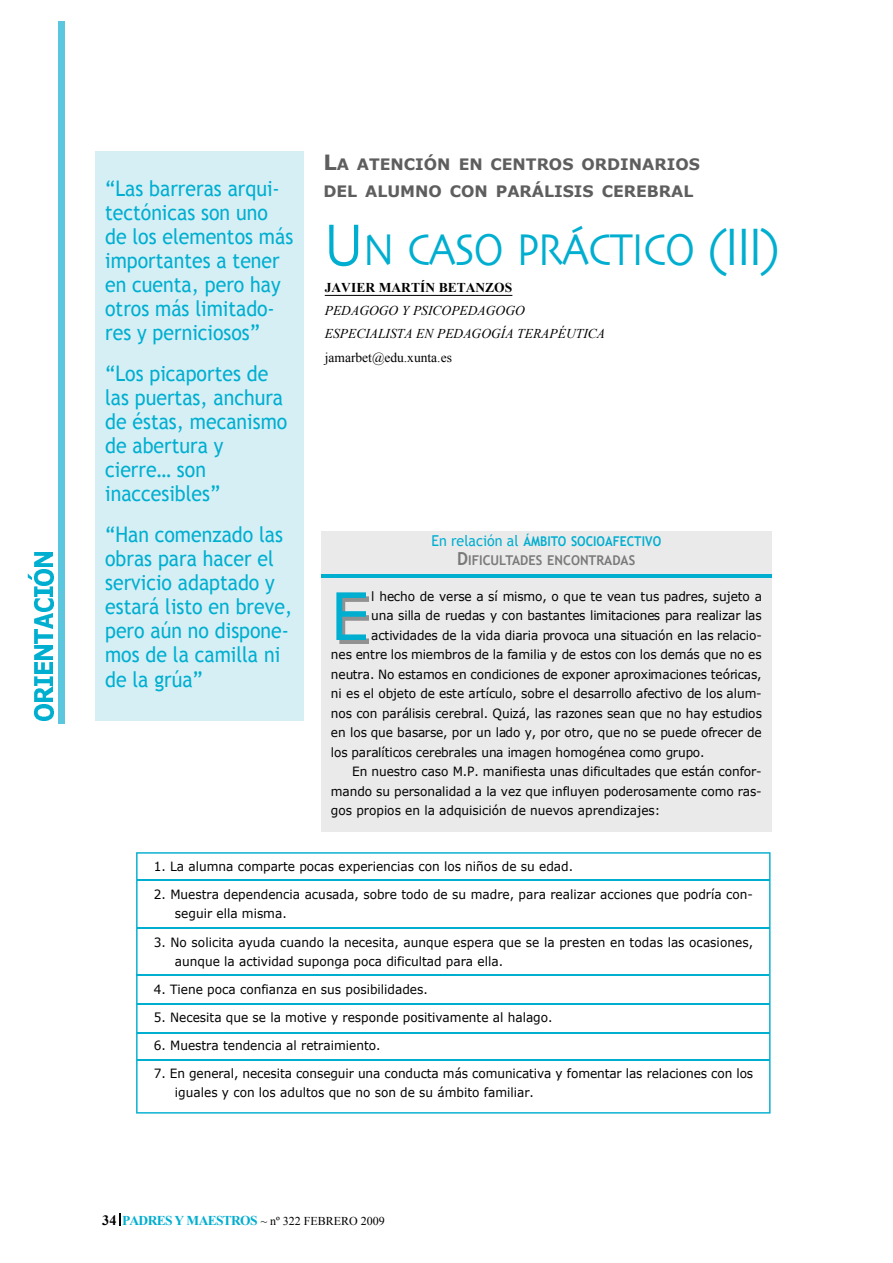
<style>
.page{position:relative;width:893px;height:1263px;background:#fff}
.page>*{position:absolute;margin:0;border:0;box-sizing:border-box;transform-origin:0 0}
.t1{font:46.5px "Skia";color:#00aed0;scale:.87 1}
.t2{font:21.45px/24px "Trebuchet MS";color:#00aed0;scale:.91 1}
.t3{font:700 15.75px/27px "Verdana";color:#5e5e5e}
.t4{font:italic 13.5px/23.4px "Times New Roman";color:#000}
.t5{font:700 13.5px/18.8px "Trebuchet MS";color:#797979;text-align:center;scale:.95 1}
.t6{font:13.5px "Times New Roman";color:#000}
.t7{font:700 13.5px "Times New Roman";color:#000}
.t8{font:12.75px/19.5px "Verdana";color:#000;scale:.95 1}
.t9{font:12px "Times New Roman";color:#000}
.s1{font-size:21px}
.s2{font-size:62.1px}
.s3{font-size:55.2px}
.s4{font-weight:400;font-size:15px;color:#00aed0}
.s5{color:#00aed0}
.s6{font-size:18px}
.s7{font-weight:700;font-size:14.25px}
.s8{font-weight:700;font-size:13.5px;color:#00aed0}
</style>
<div class="page">
<svg style="left:119px;top:1214px;width:2px;height:12px"></svg>
<img style="left:33px;top:705px;width:20px;height:15px">
<img style="left:34px;top:687px;width:19px;height:14px">
<img style="left:34px;top:676px;width:19px;height:9px">
<img style="left:34px;top:662px;width:19px;height:12px">
<img style="left:34px;top:645px;width:19px;height:14px">
<img style="left:33px;top:598px;width:20px;height:45px">
<img style="left:34px;top:587px;width:19px;height:9px">
<img style="left:27px;top:570px;width:26px;height:15px">
<img style="left:34px;top:552px;width:19px;height:14px">
<div style="left:58px;top:22px;width:6px;height:702px;background:#5bc7de"></div>
<div style="left:321px;top:531px;width:450px;height:300px;background:#eaeaea"></div>
<img style="left:339px;top:596px;width:30px;height:47px">
<img style="left:336px;top:593px;width:30px;height:47px">
<div style="left:95px;top:152px;width:208px;height:569px;background:#d5eff5"></div>
<hr style="left:325px;top:295px;width:187px;height:1px;background:#000">
<svg style="left:136px;top:852px;width:634px;height:261px"></svg>
<hr style="left:137px;top:879px;width:632px;height:2px;background:#00aed0">
<hr style="left:137px;top:927px;width:632px;height:1px;background:#00aed0">
<hr style="left:136px;top:974px;width:633px;height:2px;background:#00aed0">
<hr style="left:137px;top:1003px;width:632px;height:2px;background:#00aed0">
<hr style="left:137px;top:1032px;width:632px;height:2px;background:#00aed0">
<hr style="left:137px;top:1059px;width:633px;height:1px;background:#00aed0">
<hr style="left:321px;top:574px;width:450px;height:3px;background:#00aed0">
<h2 class="t2" style="left:105px;top:177px;width:208px">“Las barreras arqui&shy;tectónicas son uno de los elementos más importantes a tener en cuenta, pero hay otros más limitado&shy;res y perniciosos”</h2>
<h2 class="t2" style="left:105px;top:362px;width:202px">“Los picaportes de las puertas, anchura de éstas, mecanismo de abertura y cierre… son inaccesibles”</h2>
<h2 class="t2" style="left:105px;top:522px;width:207px">“Han comenzado las obras para hacer el servicio adaptado y estará listo en breve, pero aún no dispone&shy;mos de la camilla ni de la grúa”</h2>
<p class="t3" style="left:323px;top:150px;width:378px"><span class="s1">L</span>A ATENCIÓN EN CENTROS ORDINARIOS<br>DEL ALUMNO CON PARÁLISIS CEREBRAL</p>
<h1 class="t1" style="left:323px;top:229px;width:526px"><span class="s2">U</span>NC A S OP R Á C T IC O<span class="s3">(III)</span></h1>
<p class="t7" style="left:325px;top:280px;width:189px">JAVIER MARTÍN BETANZOS</p>
<p class="t4" style="left:325px;top:298px;width:282px">PEDAGOGO Y PSICOPEDAGOGO<br>ESPECIALISTA EN PEDAGOGÍA TERAPÉUTICA</p>
<p class="t6" style="left:325px;top:350px;width:129px">jamarbet@edu.xunta.es</p>
<p class="t5" style="left:431px;top:532px;width:243px"><span class="s4">En relación al</span> <span class="s5">ÁMBITO SOCIOAFECTIVO<br></span><span class="s6">D</span>IFICULTADES ENCONTRADAS</p>
<p class="t8" style="left:371px;top:586px;width:413px">l hecho de verse a sí mismo, o que te vean tus padres, sujeto a</p>
<p class="t8" style="left:371px;top:605px;width:413px">una silla de ruedas y con bastantes limitaciones para realizar las</p>
<p class="t8" style="left:371px;top:625px;width:413px">actividades de la vida diaria provoca una situación en las relacio-</p>
<p class="t8" style="left:331px;top:644px;width:455px">nes entre los miembros de la familia y de estos con los demás que no es</p>
<p class="t8" style="left:331px;top:664px;width:455px">neutra. No estamos en condiciones de exponer aproximaciones teóricas,</p>
<p class="t8" style="left:331px;top:684px;width:455px">ni es el objeto de este artículo, sobre el desarrollo afectivo de los alum-</p>
<p class="t8" style="left:331px;top:703px;width:455px">nos con parálisis cerebral. Quizá, las razones sean que no hay estudios</p>
<p class="t8" style="left:331px;top:722px;width:455px">en los que basarse, por un lado y, por otro, que no se puede ofrecer de</p>
<p class="t8" style="left:331px;top:742px;width:395px">los paralíticos cerebrales una imagen homogénea como grupo.</p>
<p class="t8" style="left:352px;top:761px;width:433px">En nuestro caso M.P. manifiesta unas dificultades que están confor-</p>
<p class="t8" style="left:331px;top:781px;width:455px">mando su personalidad a la vez que influyen poderosamente como ras-</p>
<p class="t8" style="left:331px;top:801px;width:348px">gos propios en la adquisición de nuevos aprendizajes:</p>
<p class="t8" style="left:154px;top:856px;width:443px">1. La alumna comparte pocas experiencias con los niños de su edad.</p>
<p class="t8" style="left:175px;top:884px;width:610px;text-indent:-21px">2. Muestra dependencia acusada, sobre todo de su madre, para realizar acciones que podría con&shy;seguir ella misma.</p>
<p class="t8" style="left:175px;top:932px;width:610px;text-indent:-21px">3. No solicita ayuda cuando la necesita, aunque espera que se la presten en todas las ocasiones, aunque la actividad suponga poca dificultad para ella.</p>
<p class="t8" style="left:154px;top:979px;width:290px">4. Tiene poca confianza en sus posibilidades.</p>
<p class="t8" style="left:154px;top:1007px;width:421px">5. Necesita que se la motive y responde positivamente al halago.</p>
<p class="t8" style="left:154px;top:1035px;width:240px">6. Muestra tendencia al retraimiento.</p>
<p class="t8" style="left:175px;top:1063px;width:610px;text-indent:-21px">7. En general, necesita conseguir una conducta más comunicativa y fomentar las relaciones con los iguales y con los adultos que no son de su ámbito familiar.</p>
<p class="t9" style="left:102px;top:1214px;width:284px"><span class="s7">34</span> <span class="s8">PADRESY MAESTROS</span> ~ nº 322 FEBRERO 2009</p>
</div>
